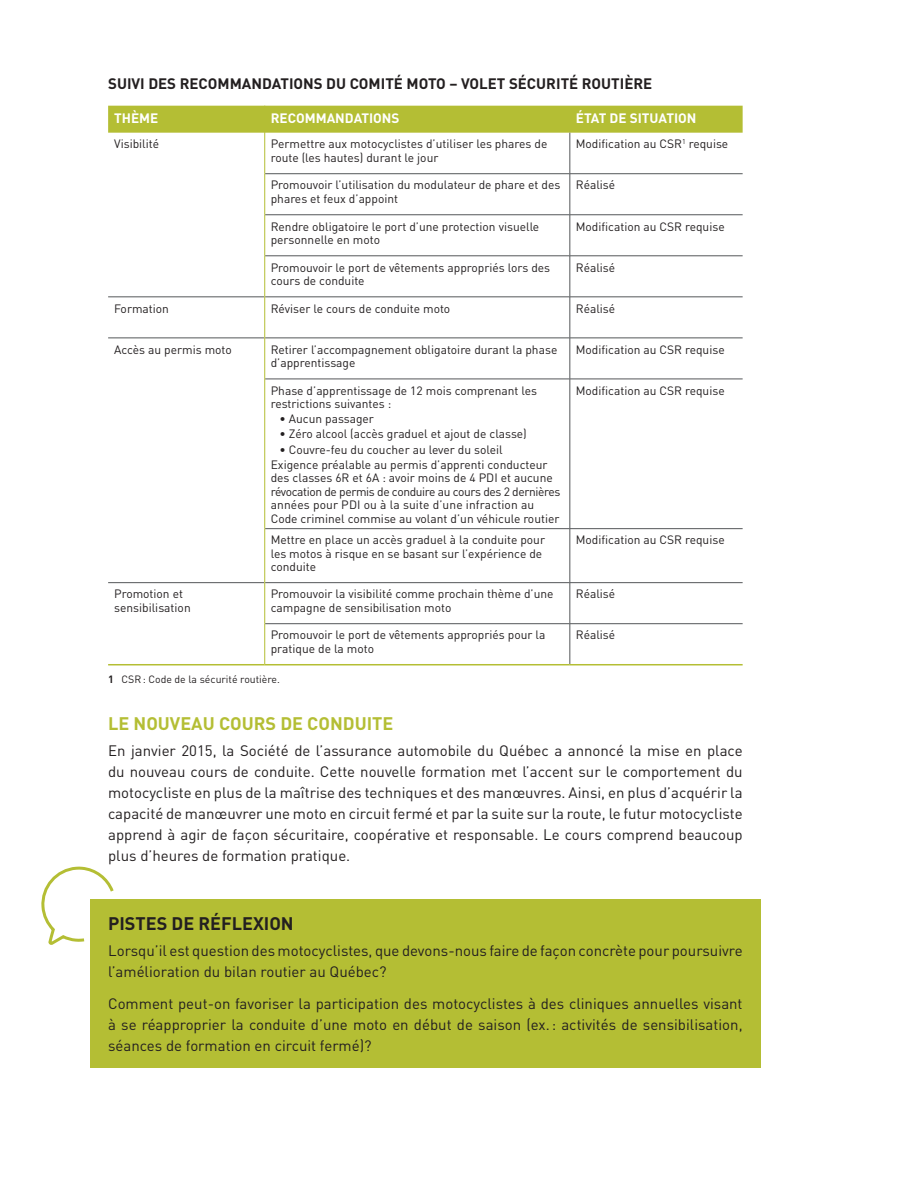
<style>
.page{position:relative;width:918px;height:1188px;background:#fff}
.page>*{position:absolute;margin:0;border:0;box-sizing:border-box;transform-origin:0 0}
.t1{font:700 18px "DIN";color:#b4be34}
.t2{font:700 18px "DIN";color:#231f20}
.t3{font:15px/21px "DIN";color:#231f20;text-align:justify}
.t4{font:700 15px "DIN";color:#231f20}
.t5{font:700 13.5px "DIN";color:#fff}
.Li_3{font:12px/13.5px "DIN";color:#231f20}
.Note{font:10.5px "DIN";color:#231f20}
.s1{font-weight:700}
</style>
<div class="page">
<div style="left:90px;top:900px;width:670px;height:168px;background:#b4be34"></div>
<svg style="left:41px;top:866px;width:75px;height:79px"></svg>
<hr style="left:108px;top:297px;width:156px;height:1px;background:#545759">
<hr style="left:108px;top:338px;width:156px;height:1px;background:#545759">
<hr style="left:108px;top:582px;width:156px;height:1px;background:#545759">
<hr style="left:570px;top:133px;width:1px;height:41px;background:#545759">
<hr style="left:265px;top:173px;width:305px;height:1px;background:#545759">
<hr style="left:570px;top:174px;width:1px;height:41px;background:#545759">
<hr style="left:265px;top:215px;width:305px;height:1px;background:#545759">
<hr style="left:570px;top:215px;width:1px;height:41px;background:#545759">
<hr style="left:265px;top:256px;width:305px;height:1px;background:#545759">
<hr style="left:570px;top:256px;width:1px;height:41px;background:#545759">
<hr style="left:265px;top:297px;width:305px;height:1px;background:#545759">
<hr style="left:570px;top:297px;width:1px;height:41px;background:#545759">
<hr style="left:265px;top:338px;width:305px;height:1px;background:#545759">
<hr style="left:570px;top:338px;width:1px;height:41px;background:#545759">
<hr style="left:265px;top:379px;width:305px;height:1px;background:#545759">
<hr style="left:570px;top:379px;width:1px;height:149px;background:#545759">
<hr style="left:265px;top:528px;width:305px;height:1px;background:#545759">
<hr style="left:570px;top:529px;width:1px;height:53px;background:#545759">
<hr style="left:265px;top:582px;width:305px;height:1px;background:#545759">
<hr style="left:570px;top:583px;width:1px;height:41px;background:#545759">
<hr style="left:265px;top:623px;width:305px;height:1px;background:#545759">
<hr style="left:570px;top:624px;width:1px;height:40px;background:#545759">
<hr style="left:570px;top:173px;width:173px;height:1px;background:#545759">
<hr style="left:570px;top:215px;width:173px;height:1px;background:#545759">
<hr style="left:570px;top:256px;width:173px;height:1px;background:#545759">
<hr style="left:570px;top:297px;width:173px;height:1px;background:#545759">
<hr style="left:570px;top:338px;width:173px;height:1px;background:#545759">
<hr style="left:570px;top:379px;width:173px;height:1px;background:#545759">
<hr style="left:570px;top:528px;width:173px;height:1px;background:#545759">
<hr style="left:570px;top:582px;width:173px;height:1px;background:#545759">
<hr style="left:570px;top:623px;width:173px;height:1px;background:#545759">
<hr style="left:108px;top:664px;width:157px;height:1px;background:#b4be34">
<hr style="left:265px;top:664px;width:305px;height:1px;background:#b4be34">
<hr style="left:570px;top:664px;width:173px;height:1px;background:#b4be34">
<div style="left:108px;top:106px;width:635px;height:27px;background:#b4be34"></div>
<hr style="left:264px;top:133px;width:1px;height:41px;background:#b4be34">
<hr style="left:264px;top:174px;width:1px;height:41px;background:#b4be34">
<hr style="left:264px;top:215px;width:1px;height:41px;background:#b4be34">
<hr style="left:264px;top:256px;width:1px;height:41px;background:#b4be34">
<hr style="left:264px;top:297px;width:1px;height:41px;background:#b4be34">
<hr style="left:264px;top:338px;width:1px;height:41px;background:#b4be34">
<hr style="left:264px;top:379px;width:1px;height:150px;background:#b4be34">
<hr style="left:264px;top:529px;width:1px;height:54px;background:#b4be34">
<hr style="left:264px;top:583px;width:1px;height:41px;background:#b4be34">
<hr style="left:264px;top:624px;width:1px;height:40px;background:#b4be34">
<p class="t4" style="left:108px;top:74px;width:546px">SUIVI DES RECOMMANDATIONS DU COMITÉ MOTO – VOLET SÉCURITÉ ROUTIÈRE</p>
<p class="t5" style="left:114px;top:109px;width:46px">THÈME</p>
<p class="t5" style="left:271px;top:109px;width:130px">RECOMMANDATIONS</p>
<p class="t5" style="left:576px;top:109px;width:122px">ÉTAT DE SITUATION</p>
<p class="Li_3" style="left:114px;top:137px;width:47px">Visibilité</p>
<p class="Li_3" style="left:271px;top:137px;width:278px">Permettre aux motocyclistes d’utiliser les phares de route (les hautes) durant le jour</p>
<p class="Li_3" style="left:576px;top:137px;width:154px">Modification au CSR<sup>1</sup> requise</p>
<p class="Li_3" style="left:271px;top:178px;width:291px">Promouvoir l’utilisation du modulateur de phare et des phares et feux d’appoint</p>
<p class="Li_3" style="left:576px;top:178px;width:41px">Réalisé</p>
<p class="Li_3" style="left:271px;top:219px;width:270px">Rendre obligatoire le port d’une protection visuelle personnelle en moto</p>
<p class="Li_3" style="left:576px;top:219px;width:150px">Modification au CSR requise</p>
<p class="Li_3" style="left:271px;top:260px;width:281px">Promouvoir le port de vêtements appropriés lors des cours de conduite</p>
<p class="Li_3" style="left:576px;top:260px;width:41px">Réalisé</p>
<p class="Li_3" style="left:114px;top:301px;width:56px">Formation</p>
<p class="Li_3" style="left:271px;top:301px;width:181px">Réviser le cours de conduite moto</p>
<p class="Li_3" style="left:576px;top:301px;width:41px">Réalisé</p>
<p class="Li_3" style="left:114px;top:342px;width:119px">Accès au permis moto</p>
<p class="Li_3" style="left:271px;top:342px;width:288px">Retirer l’accompagnement obligatoire durant la phase d’apprentissage</p>
<p class="Li_3" style="left:576px;top:342px;width:150px">Modification au CSR requise</p>
<p class="Li_3" style="left:271px;top:383px;width:268px">Phase d’apprentissage de 12 mois comprenant les restrictions suivantes :</p>
<p class="Li_3" style="left:279px;top:411px;width:96px">• Aucun passager</p>
<p class="Li_3" style="left:279px;top:427px;width:249px">• Zéro alcool (accès graduel et ajout de classe)</p>
<p class="Li_3" style="left:279px;top:443px;width:225px">• Couvre-feu du coucher au lever du soleil</p>
<p class="Li_3" style="left:271px;top:457px;width:291px">Exigence préalable au permis d’apprenti conducteur des classes 6R et 6A : avoir moins de 4 PDI et aucune révocation de permis de conduire au cours des 2 dernières années pour PDI ou à la suite d’une infraction au Code criminel commise au volant d’un véhicule routier</p>
<p class="Li_3" style="left:576px;top:383px;width:150px">Modification au CSR requise</p>
<p class="Li_3" style="left:271px;top:533px;width:276px">Mettre en place un accès graduel à la conduite pour les motos à risque en se basant sur l’expérience de conduite</p>
<p class="Li_3" style="left:576px;top:533px;width:150px">Modification au CSR requise</p>
<p class="Li_3" style="left:271px;top:587px;width:284px">Promouvoir la visibilité comme prochain thème d’une campagne de sensibilisation moto</p>
<p class="Li_3" style="left:576px;top:587px;width:41px">Réalisé</p>
<p class="Li_3" style="left:271px;top:628px;width:276px">Promouvoir le port de vêtements appropriés pour la pratique de la moto</p>
<p class="Li_3" style="left:576px;top:628px;width:41px">Réalisé</p>
<p class="Note" style="left:108px;top:673px;width:173px"><span class="s1">1</span> CSR: Code de la sécurité routière.</p>
<h5 class="t1" style="left:108px;top:711px;width:287px">LE NOUVEAU COURS DE CONDUITE</h5>
<p class="t3" style="left:108px;top:740px;width:636px">En janvier 2015, la Société de l’assurance automobile du Québec a annoncé la mise en place du nouveau cours de conduite. Cette nouvelle formation met l’accent sur le comportement du motocycliste en plus de la maîtrise des techniques et des manœuvres. Ainsi, en plus d’acquérir la capacité de manœuvrer une moto en circuit fermé et par la suite sur la route, le futur motocycliste apprend à agir de façon sécuritaire, coopérative et responsable. Le cours comprend beaucoup plus d’heures de formation pratique.</p>
<p class="Li_3" style="left:114px;top:587px;width:70px">Promotion et</p>
<p class="Li_3" style="left:114px;top:601px;width:78px">sensibilisation</p>
<h5 class="t2" style="left:108px;top:911px;width:187px">PISTES DE RÉFLEXION</h5>
<p class="t3" style="left:108px;top:940px;width:636px">Lorsqu’il est question des motocyclistes, que devons-nous faire de façon concrète pour poursuivre l’amélioration du bilan routier au Québec?</p>
<p class="t3" style="left:108px;top:993px;width:636px">Comment peut-on favoriser la participation des motocyclistes à des cliniques annuelles visant à se réapproprier la conduite d’une moto en début de saison (ex.: activités de sensibilisation, séances de formation en circuit fermé)?</p>
</div>
